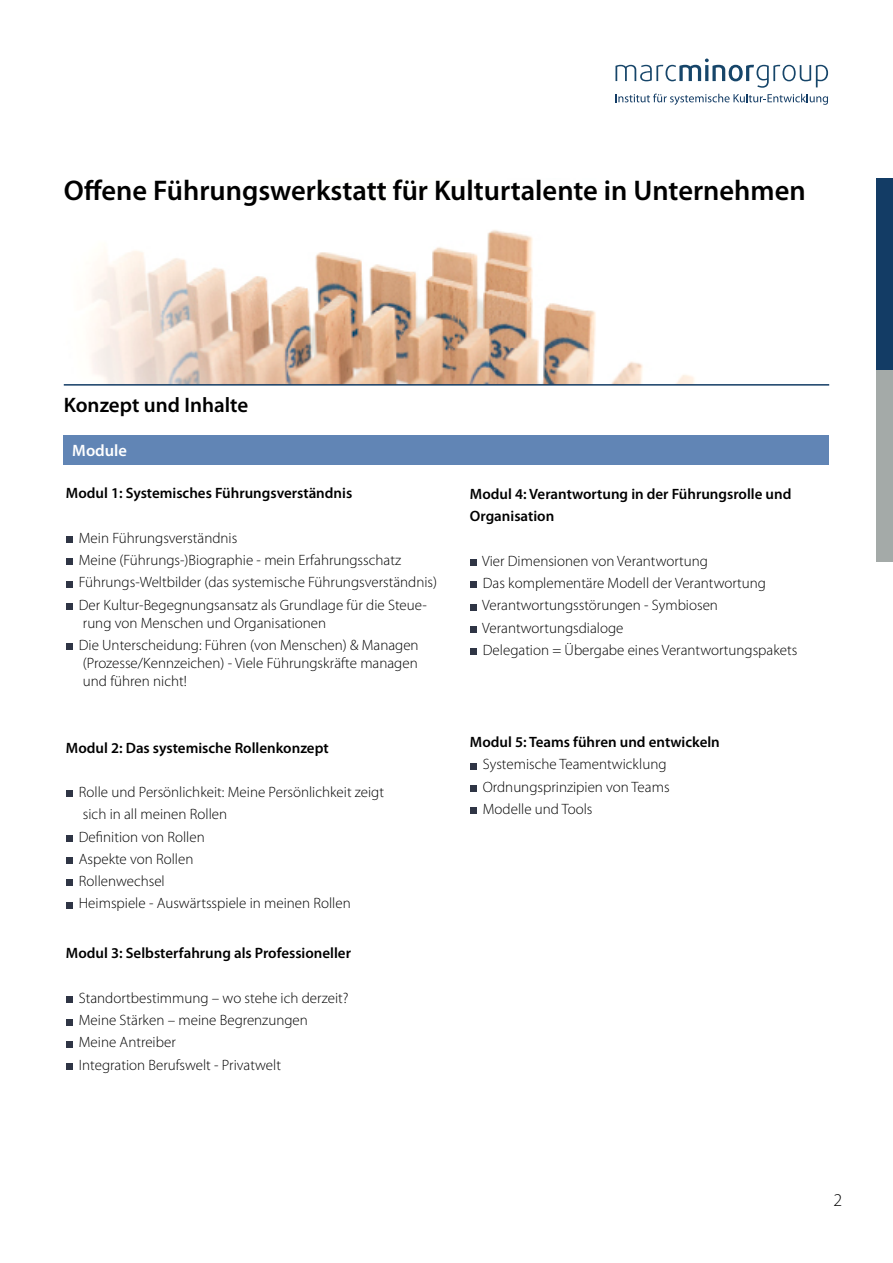
<style>
.page{position:relative;width:893px;height:1263px;background:#fff}
.page>*{position:absolute;margin:0;border:0;box-sizing:border-box;transform-origin:0 0}
.t1{font:600 28.5px "Myriad Pro";color:#000}
.t2{font:600 21px "Myriad Pro";color:#000}
.t3{font:300 18px "Myriad Pro";color:#000}
.t4{font:600 16.5px "Myriad Pro";color:#fff}
.t5{font:300 15px/22.2px "Myriad Pro";color:#000}
.t6{font:600 15px/22.2px "Myriad Pro";color:#000}
</style>
<div class="page">
<div style="left:876px;top:179px;width:17px;height:191px;background:#133c65"></div>
<div style="left:876px;top:370px;width:17px;height:191px;background:#a4aaa8"></div>
<img style="left:90px;top:230px;width:604px;height:154px">
<hr style="left:64px;top:384px;width:765px;height:2px;background:#133c65">
<div style="left:64px;top:435px;width:765px;height:30px;background:#6185b5"></div>
<div style="left:66px;top:536px;width:6px;height:7px;background:#2f3545"></div>
<svg style="left:66px;top:559px;width:6px;height:6px"></svg>
<svg style="left:66px;top:581px;width:6px;height:6px"></svg>
<div style="left:66px;top:603px;width:6px;height:7px;background:#2f3545"></div>
<div style="left:66px;top:643px;width:6px;height:7px;background:#2f3545"></div>
<svg style="left:66px;top:791px;width:6px;height:6px"></svg>
<div style="left:66px;top:835px;width:6px;height:7px;background:#2f3545"></div>
<div style="left:66px;top:857px;width:6px;height:7px;background:#2f3545"></div>
<svg style="left:66px;top:880px;width:6px;height:6px"></svg>
<svg style="left:66px;top:902px;width:6px;height:6px"></svg>
<div style="left:470px;top:559px;width:6px;height:7px;background:#2f3545"></div>
<svg style="left:470px;top:582px;width:6px;height:6px"></svg>
<svg style="left:470px;top:604px;width:6px;height:6px"></svg>
<div style="left:470px;top:626px;width:6px;height:7px;background:#2f3545"></div>
<div style="left:470px;top:648px;width:6px;height:7px;background:#2f3545"></div>
<div style="left:66px;top:996px;width:6px;height:7px;background:#2f3545"></div>
<svg style="left:66px;top:1019px;width:6px;height:6px"></svg>
<svg style="left:66px;top:1041px;width:6px;height:6px"></svg>
<div style="left:66px;top:1063px;width:6px;height:7px;background:#2f3545"></div>
<svg style="left:470px;top:763px;width:6px;height:6px"></svg>
<div style="left:470px;top:785px;width:6px;height:7px;background:#2f3545"></div>
<svg style="left:470px;top:808px;width:6px;height:6px"></svg>
<svg style="left:615px;top:59px;width:213px;height:29px"></svg>
<svg style="left:615px;top:94px;width:213px;height:11px"></svg>
<h1 class="t1" style="left:64px;top:172px;width:743px">Offene Führungswerkstatt für Kulturtalente in Unternehmen</h1>
<h2 class="t2" style="left:64px;top:392px;width:186px">Konzept und Inhalte</h2>
<p class="t4" style="left:72px;top:440px;width:56px">Module</p>
<p class="t6" style="left:66px;top:482px;width:288px">Modul 1: Systemisches Führungsverständnis</p>
<p class="t5" style="left:79px;top:527px;width:360px">Mein Führungsverständnis<br>Meine (Führungs-)Biographie - mein Erfahrungsschatz Führungs-Weltbilder (das systemische Führungsverständnis)<br>Der Kultur-Begegnungsansatz als Grundlage für die Steue-</p>
<p class="t5" style="left:79px;top:611px;width:341px">rung von Menschen und Organisationen<br>Die Unterscheidung: Führen (von Menschen) &amp; Managen</p>
<p class="t5" style="left:83px;top:654px;width:336px;line-height:18px">(Prozesse/Kennzeichen) - Viele Führungskräfte managen und führen nicht!</p>
<p class="t6" style="left:66px;top:736px;width:264px">Modul 2: Das systemische Rollenkonzept</p>
<p class="t5" style="left:79px;top:781px;width:307px">Rolle und Persönlichkeit: Meine Persönlichkeit zeigt sich in all meinen Rollen<br>Definition von Rollen<br>Aspekte von Rollen<br>Rollenwechsel<br>Heimspiele - Auswärtsspiele in meinen Rollen</p>
<p class="t6" style="left:66px;top:942px;width:287px">Modul 3: Selbsterfahrung als Professioneller</p>
<p class="t5" style="left:79px;top:987px;width:271px">Standortbestimmung – wo stehe ich derzeit?<br>Meine Stärken – meine Begrenzungen Meine Antreiber<br>Integration Berufswelt - Privatwelt</p>
<p class="t6" style="left:470px;top:483px;width:323px">Modul 4: Verantwortung in der Führungsrolle und<br>Organisation</p>
<p class="t5" style="left:482px;top:550px;width:317px">Vier Dimensionen von Verantwortung<br>Das komplementäre Modell der Verantwortung Verantwortungsstörungen - Symbiosen Verantwortungsdialoge<br>Delegation = Übergabe eines Verantwortungspakets</p>
<p class="t6" style="left:470px;top:731px;width:251px">Modul 5: Teams führen und entwickeln</p>
<p class="t5" style="left:483px;top:753px;width:188px">Systemische Teamentwicklung<br>Ordnungsprinzipien von Teams<br>Modelle und Tools</p>
<p class="t3" style="left:833px;top:1189px;width:10px">2</p>
</div>
